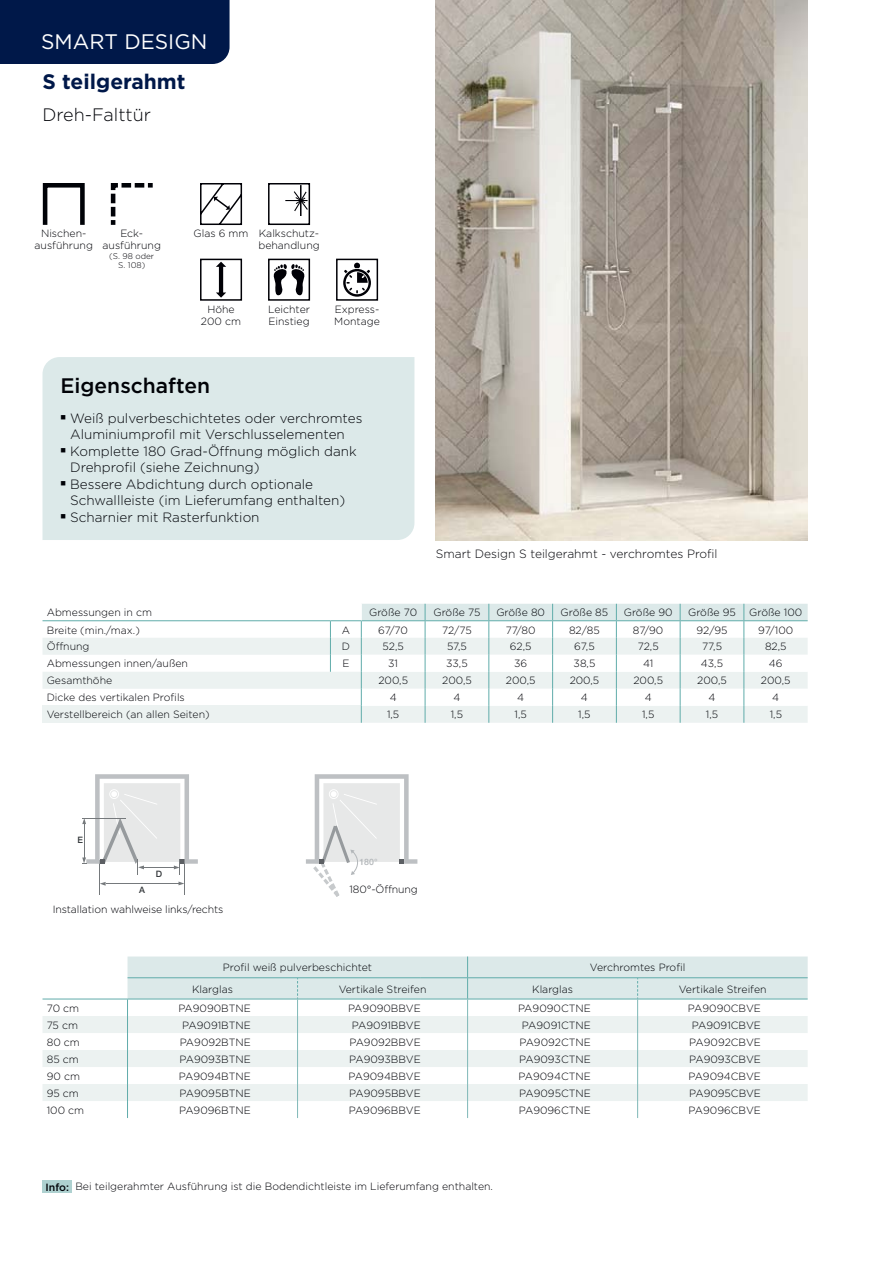
<style>
.page{position:relative;width:893px;height:1263px;background:#fff}
.page>*{position:absolute;margin:0;border:0;box-sizing:border-box;transform-origin:0 0}
.t1{font:500 21px "Gotham";color:#000207}
.t2{font:700 21px "Gotham";color:#001849}
.t3{font:21px "Gotham";color:#fff}
.t4{font:300 18px "Gotham";color:#000207}
.t5{font:300 13.5px/16.5px "Gotham";color:#000207}
.t6{font:300 12px "Gotham";color:#000207}
.t7{font:300 10.5px/12px "Gotham";color:#000207;text-align:center}
.t8{font:500 8.85px "Helvetica Neue";color:#b3b7ba}
.t9{font:500 8.85px "Helvetica Neue";color:#33373a}
.t10{font:300 8.25px/9.8px "Gotham";color:#000207;text-align:center}
.s1{font-weight:500}
</style>
<div class="page">
<img style="left:436px;top:0;width:372px;height:540px">
<svg style="left:306px;top:774px;width:111px;height:123px"></svg>
<hr style="left:106px;top:883px;width:72px;height:1px;background:#75797c">
<svg style="left:178px;top:882px;width:6px;height:3px"></svg>
<svg style="left:101px;top:882px;width:5px;height:4px"></svg>
<hr style="left:100px;top:860px;width:1px;height:34px;background:#75797c">
<hr style="left:184px;top:860px;width:1px;height:34px;background:#75797c">
<svg style="left:82px;top:774px;width:116px;height:101px"></svg>
<hr style="left:82px;top:818px;width:43px;height:1px;background:#75797c">
<svg style="left:110px;top:183px;width:43px;height:42px"></svg>
<div style="left:43px;top:183px;width:42px;height:44px;border:5px solid #000207"></div>
<div style="left:268px;top:183px;width:42px;height:42px;border:2px solid #000006"></div>
<hr style="left:300px;top:185px;width:1px;height:31px;background:#000006">
<svg style="left:285px;top:190px;width:24px;height:22px"></svg>
<div style="left:200px;top:259px;width:42px;height:42px;border:2px solid #000006"></div>
<hr style="left:219px;top:266px;width:4px;height:27px;background:#000006">
<svg style="left:216px;top:262px;width:10px;height:5px"></svg>
<svg style="left:216px;top:293px;width:10px;height:5px"></svg>
<div style="left:268px;top:259px;width:42px;height:42px;border:2px solid #000006"></div>
<svg style="left:273px;top:264px;width:32px;height:31px"></svg>
<svg style="left:200px;top:183px;width:42px;height:42px"></svg>
<div style="left:336px;top:259px;width:42px;height:42px;border:2px solid #000006"></div>
<svg style="left:343px;top:263px;width:28px;height:34px"></svg>
<div style="left:43px;top:1180px;width:29px;height:13px;background:#aed1d0"></div>
<svg style="left:43px;top:604px;width:765px;height:119px"></svg>
<div style="left:43px;top:357px;width:371px;height:183px;background:#dce9e9"></div>
<svg style="left:43px;top:1016px;width:84px;height:85px;fill:#ecf2f1"></svg>
<hr style="left:43px;top:999px;width:85px;height:1px;background:#60acaa">
<svg style="left:127px;top:957px;width:681px;height:161px"></svg>
<hr style="left:128px;top:977px;width:293px;height:1px;background:#60acaa">
<hr style="left:421px;top:977px;width:387px;height:1px;background:#60acaa">
<div style="left:0;top:0;width:230px;height:64px;background:#001849"></div>
<svg style="left:61px;top:415px;width:4px;height:5px"></svg>
<svg style="left:61px;top:448px;width:4px;height:5px"></svg>
<svg style="left:61px;top:481px;width:4px;height:5px"></svg>
<svg style="left:61px;top:514px;width:4px;height:5px"></svg>
<h1 class="t3" style="left:41px;top:33px;width:168px">SMART DESIGN</h1>
<h1 class="t2" style="left:43px;top:74px;width:145px">S teilgerahmt</h1>
<h2 class="t4" style="left:43px;top:107px;width:110px">Dreh-Falttür</h2>
<p class="t7" style="left:35px;top:228px;width:60px">Nischen&shy;ausführung</p>
<p class="t7" style="left:258px;top:228px;width:63px;text-align:left">Kalkschutz&shy;behandlung</p>
<p class="t7" style="left:103px;top:228px;width:60px">Eck&shy;ausführung</p>
<p class="t10" style="left:109px;top:251px;width:46px">(S. 98 oder<br>S. 108)</p>
<p class="t7" style="left:193px;top:228px;width:57px">Glas 6 mm</p>
<p class="t7" style="left:201px;top:304px;width:42px">Höhe<br>200 cm</p>
<p class="t7" style="left:268px;top:304px;width:43px;text-align:left">Leichter<br>Einstieg</p>
<p class="t7" style="left:334px;top:304px;width:47px;text-align:left">Express-<br>Montage</p>
<h1 class="t1" style="left:60px;top:378px;width:151px">Eigenschaften</h1>
<p class="t5" style="left:70px;top:411px;width:294px">Weiß pulverbeschichtetes oder verchromtes Aluminiumprofil mit Verschlusselementen Komplette 180 Grad-Öffnung möglich dank Drehprofil (siehe Zeichnung)<br>Bessere Abdichtung durch optionale Schwallleiste (im Lieferumfang enthalten)<br>Scharnier mit Rasterfunktion</p>
<p class="t6" style="left:436px;top:549px;width:283px">Smart Design S teilgerahmt - verchromtes Profil</p>
<p class="t7" style="left:47px;top:607px;width:107px">Abmessungen in cm</p>
<p class="t7" style="left:369px;top:607px;width:50px">Größe 70</p>
<p class="t7" style="left:433px;top:607px;width:48px">Größe 75</p>
<p class="t7" style="left:496px;top:607px;width:50px">Größe 80</p>
<p class="t7" style="left:561px;top:607px;width:49px">Größe 85</p>
<p class="t7" style="left:624px;top:607px;width:50px">Größe 90</p>
<p class="t7" style="left:688px;top:607px;width:49px">Größe 95</p>
<p class="t7" style="left:749px;top:607px;width:55px">Größe 100</p>
<p class="t7" style="left:47px;top:625px;width:95px">Breite (min./max.)</p>
<p class="t7" style="left:342px;top:625px;width:10px">A</p>
<p class="t7" style="left:378px;top:625px;width:31px">67/70</p>
<p class="t7" style="left:442px;top:625px;width:31px">72/75</p>
<p class="t7" style="left:506px;top:625px;width:32px">77/80</p>
<p class="t7" style="left:569px;top:625px;width:32px">82/85</p>
<p class="t7" style="left:633px;top:625px;width:32px">87/90</p>
<p class="t7" style="left:696px;top:625px;width:32px">92/95</p>
<p class="t7" style="left:758px;top:625px;width:36px">97/100</p>
<p class="t7" style="left:47px;top:641px;width:44px">Öffnung</p>
<p class="t7" style="left:342px;top:641px;width:10px">D</p>
<p class="t7" style="left:383px;top:641px;width:23px">52,5</p>
<p class="t7" style="left:447px;top:641px;width:21px">57,5</p>
<p class="t7" style="left:510px;top:641px;width:23px">62,5</p>
<p class="t7" style="left:574px;top:641px;width:22px">67,5</p>
<p class="t7" style="left:638px;top:641px;width:22px">72,5</p>
<p class="t7" style="left:702px;top:641px;width:22px">77,5</p>
<p class="t7" style="left:765px;top:641px;width:23px">82,5</p>
<p class="t7" style="left:47px;top:658px;width:143px">Abmessungen innen/außen</p>
<p class="t7" style="left:342px;top:658px;width:9px">E</p>
<p class="t7" style="left:388px;top:658px;width:11px">31</p>
<p class="t7" style="left:446px;top:658px;width:23px">33,5</p>
<p class="t7" style="left:514px;top:658px;width:15px">36</p>
<p class="t7" style="left:573px;top:658px;width:23px">38,5</p>
<p class="t7" style="left:643px;top:658px;width:12px">41</p>
<p class="t7" style="left:701px;top:658px;width:24px">43,5</p>
<p class="t7" style="left:769px;top:658px;width:15px">46</p>
<p class="t7" style="left:47px;top:675px;width:67px">Gesamthöhe</p>
<p class="t7" style="left:378px;top:675px;width:31px">200,5</p>
<p class="t7" style="left:442px;top:675px;width:31px">200,5</p>
<p class="t7" style="left:506px;top:675px;width:31px">200,5</p>
<p class="t7" style="left:570px;top:675px;width:31px">200,5</p>
<p class="t7" style="left:633px;top:675px;width:31px">200,5</p>
<p class="t7" style="left:697px;top:675px;width:31px">200,5</p>
<p class="t7" style="left:761px;top:675px;width:31px">200,5</p>
<p class="t7" style="left:47px;top:693px;width:140px">Dicke des vertikalen Profils</p>
<p class="t7" style="left:390px;top:693px;width:8px">4</p>
<p class="t7" style="left:453px;top:693px;width:8px">4</p>
<p class="t7" style="left:517px;top:693px;width:8px">4</p>
<p class="t7" style="left:581px;top:693px;width:8px">4</p>
<p class="t7" style="left:645px;top:693px;width:8px">4</p>
<p class="t7" style="left:708px;top:693px;width:8px">4</p>
<p class="t7" style="left:772px;top:693px;width:8px">4</p>
<p class="t7" style="left:47px;top:710px;width:164px">Verstellbereich (an allen Seiten)</p>
<p class="t7" style="left:387px;top:710px;width:14px">1,5</p>
<p class="t7" style="left:451px;top:710px;width:14px">1,5</p>
<p class="t7" style="left:514px;top:710px;width:14px">1,5</p>
<p class="t7" style="left:578px;top:710px;width:14px">1,5</p>
<p class="t7" style="left:642px;top:710px;width:14px">1,5</p>
<p class="t7" style="left:706px;top:710px;width:14px">1,5</p>
<p class="t7" style="left:770px;top:710px;width:14px">1,5</p>
<p class="t9" style="left:77px;top:835px;width:7px">E</p>
<p class="t9" style="left:139px;top:884px;width:7px">A</p>
<p class="t9" style="left:156px;top:868px;width:8px">D</p>
<p class="t7" style="left:53px;top:904px;width:172px">Installation wahlweise links/rechts</p>
<p class="t8" style="left:359px;top:859px;width:20px">180°</p>
<p class="t7" style="left:349px;top:884px;width:70px">180°-Öffnung</p>
<p class="t7" style="left:223px;top:962px;width:151px">Profil weiß pulverbeschichtet</p>
<p class="t7" style="left:590px;top:962px;width:97px">Verchromtes Profil</p>
<p class="t7" style="left:192px;top:984px;width:42px">Klarglas</p>
<p class="t7" style="left:339px;top:984px;width:89px">Vertikale Streifen</p>
<p class="t7" style="left:532px;top:984px;width:42px">Klarglas</p>
<p class="t7" style="left:679px;top:984px;width:89px">Vertikale Streifen</p>
<p class="t7" style="left:47px;top:1003px;width:34px">70 cm</p>
<p class="t7" style="left:178px;top:1003px;width:74px">PA9090BTNE</p>
<p class="t7" style="left:348px;top:1003px;width:74px">PA9090BBVE</p>
<p class="t7" style="left:518px;top:1003px;width:74px">PA9090CTNE</p>
<p class="t7" style="left:688px;top:1003px;width:74px">PA9090CBVE</p>
<p class="t7" style="left:47px;top:1020px;width:33px">75 cm</p>
<p class="t7" style="left:182px;top:1020px;width:70px">PA9091BTNE</p>
<p class="t7" style="left:352px;top:1020px;width:70px">PA9091BBVE</p>
<p class="t7" style="left:522px;top:1020px;width:70px">PA9091CTNE</p>
<p class="t7" style="left:692px;top:1020px;width:71px">PA9091CBVE</p>
<p class="t7" style="left:47px;top:1037px;width:35px">80 cm</p>
<p class="t7" style="left:180px;top:1037px;width:73px">PA9092BTNE</p>
<p class="t7" style="left:349px;top:1037px;width:73px">PA9092BBVE</p>
<p class="t7" style="left:519px;top:1037px;width:73px">PA9092CTNE</p>
<p class="t7" style="left:689px;top:1037px;width:73px">PA9092CBVE</p>
<p class="t7" style="left:47px;top:1054px;width:34px">85 cm</p>
<p class="t7" style="left:179px;top:1054px;width:73px">PA9093BTNE</p>
<p class="t7" style="left:349px;top:1054px;width:73px">PA9093BBVE</p>
<p class="t7" style="left:519px;top:1054px;width:73px">PA9093CTNE</p>
<p class="t7" style="left:689px;top:1054px;width:73px">PA9093CBVE</p>
<p class="t7" style="left:47px;top:1071px;width:35px">90 cm</p>
<p class="t7" style="left:179px;top:1071px;width:73px">PA9094BTNE</p>
<p class="t7" style="left:348px;top:1071px;width:74px">PA9094BBVE</p>
<p class="t7" style="left:518px;top:1071px;width:74px">PA9094CTNE</p>
<p class="t7" style="left:688px;top:1071px;width:74px">PA9094CBVE</p>
<p class="t7" style="left:47px;top:1088px;width:34px">95 cm</p>
<p class="t7" style="left:180px;top:1088px;width:73px">PA9095BTNE</p>
<p class="t7" style="left:349px;top:1088px;width:73px">PA9095BBVE</p>
<p class="t7" style="left:519px;top:1088px;width:73px">PA9095CTNE</p>
<p class="t7" style="left:689px;top:1088px;width:73px">PA9095CBVE</p>
<p class="t7" style="left:47px;top:1105px;width:39px">100 cm</p>
<p class="t7" style="left:179px;top:1105px;width:73px">PA9096BTNE</p>
<p class="t7" style="left:349px;top:1105px;width:74px">PA9096BBVE</p>
<p class="t7" style="left:519px;top:1105px;width:74px">PA9096CTNE</p>
<p class="t7" style="left:689px;top:1105px;width:74px">PA9096CBVE</p>
<p class="t7" style="left:46px;top:1181px;width:449px"><span class="s1">Info:</span> Bei teilgerahmter Ausführung ist die Bodendichtleiste im Lieferumfang enthalten.</p>
</div>
